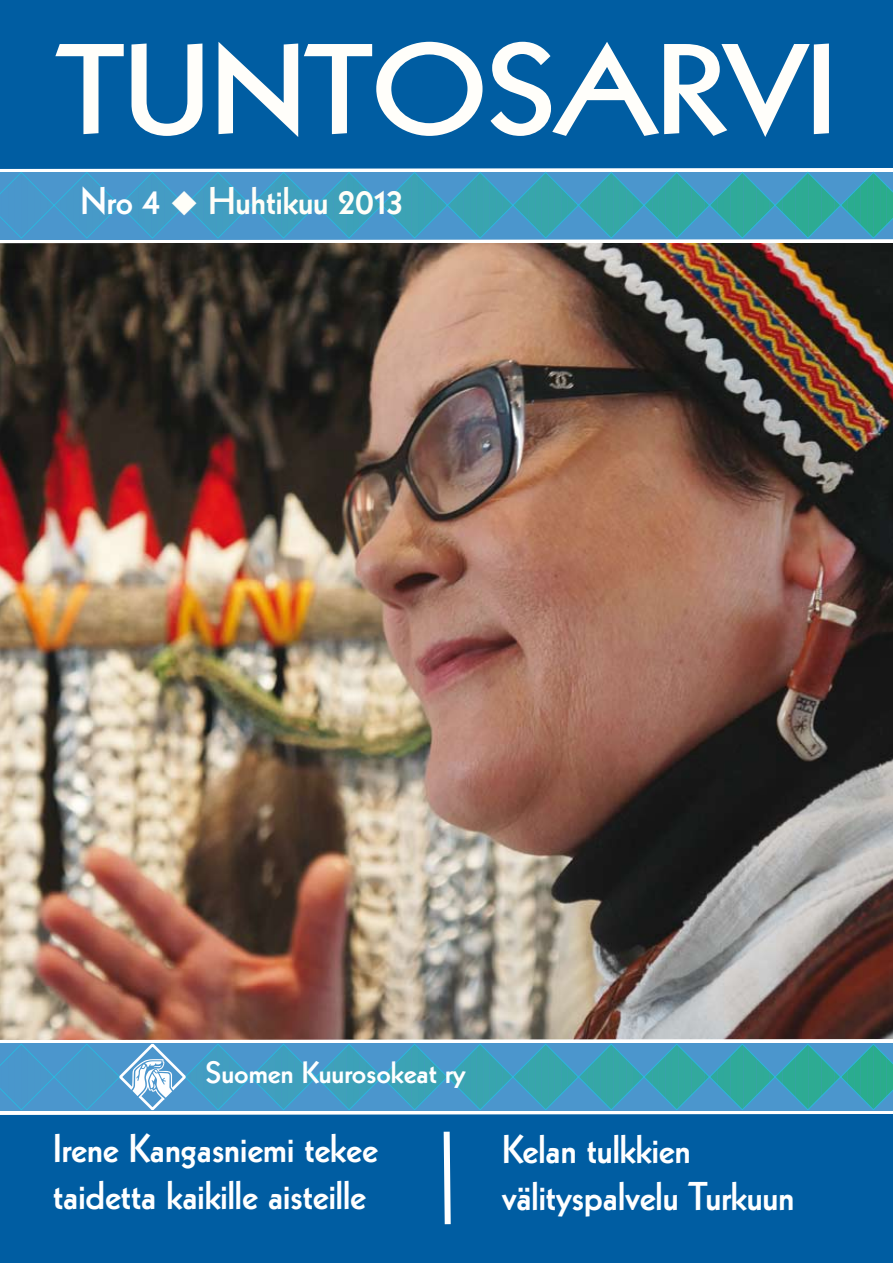
<style>
.page{position:relative;width:893px;height:1263px;background:#fff}
.page>*{position:absolute;margin:0;border:0;box-sizing:border-box;transform-origin:0 0}
.t1{font:800 124.5px "Kabel LT Std";color:#fffefa;scale:1.1 1}
.t2{font:800 39px/46.8px "Kabel LT Std";color:#fff}
.t3{font:800 37.5px "Kabel LT Std";color:#fffef8}
.t4{font:800 30px "Kabel LT Std";color:#fff;scale:1.05 1}
.s1{color:#fff}
</style>
<div class="page">
<div style="left:0;top:0;width:893px;height:168px;background:#005da2"></div>
<div style="left:0;top:1115px;width:893px;height:148px;background:#005da2"></div>
<img style="left:0;top:245px;width:893px;height:792px">
<svg style="left:443px;top:1131px;width:8px;height:94px"></svg>
<svg style="left:0;top:1037px;width:893px;height:78px;background:#58a5c3"></svg>
<svg style="left:0;top:168px;width:893px;height:77px;background:#52a3c1"></svg>
<h1 class="t1" style="left:58px;top:18px;width:709px">TUNTOSARVI</h1>
<p class="t3" style="left:80px;top:179px;width:324px"><span class="s1">Nro 4</span> ◆ Huhtikuu 2013</p>
<p class="t4" style="left:206px;top:1055px;width:249px">Suomen Kuurosokeat ry</p>
<p class="t2" style="left:53px;top:1125px;width:326px">Irene Kangasniemi tekee taidetta kaikille aisteille</p>
<p class="t2" style="left:502px;top:1126px;width:294px">Kelan tulkkien välityspalvelu Turkuun</p>
</div>
